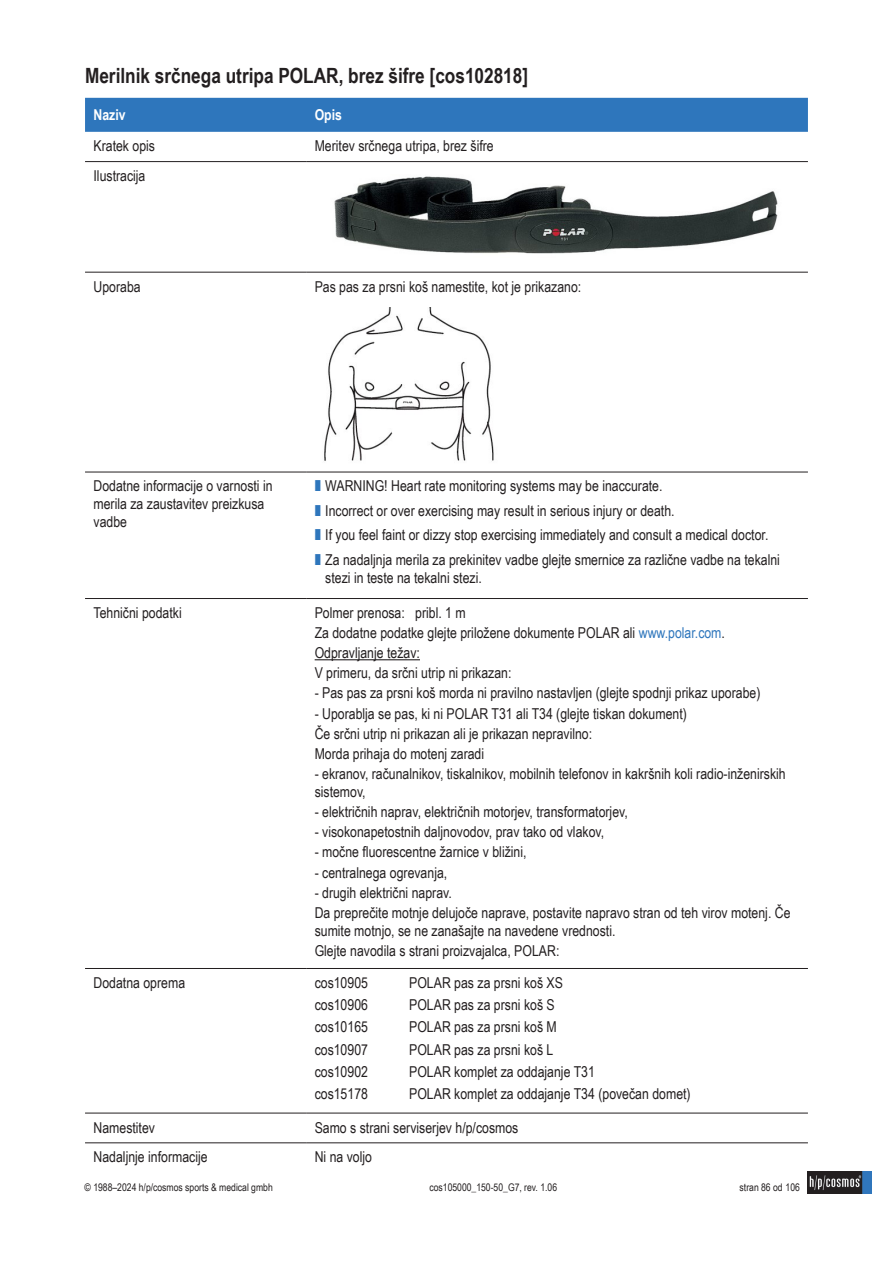
<style>
.page{position:relative;width:893px;height:1263px;background:#fff}
.page>*{position:absolute;margin:0;border:0;box-sizing:border-box;transform-origin:0 0}
.t1{font:700 21px "Arial Narrow";color:#231f20}
.t2{font:15px/20.1px "Arial Narrow";color:#231f20}
.t3{font:700 15px "Arial Narrow";color:#fff}
.t4{font:10.5px "Arial Narrow";color:#231f20}
.s1{color:#2e76bc}
</style>
<div class="page">
<img style="left:808px;top:1171px;width:64px;height:22px">
<div style="left:85px;top:98px;width:723px;height:34px;background:#2e76bc"></div>
<hr style="left:85px;top:272px;width:221px;height:1px;background:#231f20">
<hr style="left:306px;top:272px;width:502px;height:1px;background:#231f20">
<hr style="left:85px;top:472px;width:221px;height:1px;background:#231f20">
<hr style="left:306px;top:472px;width:502px;height:1px;background:#231f20">
<hr style="left:85px;top:598px;width:221px;height:1px;background:#231f20">
<hr style="left:306px;top:598px;width:502px;height:1px;background:#231f20">
<hr style="left:85px;top:968px;width:221px;height:1px;background:#231f20">
<hr style="left:306px;top:968px;width:502px;height:1px;background:#231f20">
<hr style="left:85px;top:1113px;width:221px;height:1px;background:#231f20">
<hr style="left:306px;top:1113px;width:502px;height:1px;background:#231f20">
<hr style="left:85px;top:1142px;width:221px;height:1px;background:#231f20">
<hr style="left:306px;top:1142px;width:502px;height:1px;background:#231f20">
<hr style="left:85px;top:161px;width:221px;height:1px;background:#231f20">
<hr style="left:306px;top:161px;width:502px;height:1px;background:#231f20">
<img style="left:334px;top:176px;width:444px;height:78px">
<img style="left:324px;top:307px;width:170px;height:154px">
<hr style="left:315px;top:659px;width:105px;height:1px;background:#231f20">
<h1 class="t1" style="left:85px;top:60px;width:445px">Merilnik srčnega utripa POLAR, brez šifre [cos102818]</h1>
<p class="t3" style="left:94px;top:104px;width:34px">Naziv</p>
<p class="t3" style="left:315px;top:104px;width:29px">Opis</p>
<p class="t2" style="left:94px;top:135px;width:63px">Kratek opis</p>
<p class="t2" style="left:315px;top:135px;width:181px">Meritev srčnega utripa, brez šifre</p>
<p class="t2" style="left:94px;top:165px;width:53px">Ilustracija</p>
<p class="t2" style="left:94px;top:276px;width:49px">Uporaba</p>
<p class="t2" style="left:315px;top:276px;width:268px">Pas pas za prsni koš namestite, kot je prikazano:</p>
<p class="t2" style="left:94px;top:477px;width:181px;line-height:18px">Dodatne informacije o varnosti in merila za zaustavitev preizkusa vadbe</p>
<p class="t2" style="left:315px;top:473px;width:467px;line-height:24.5px"><span class="s1">❚</span> WARNING! Heart rate monitoring systems may be inaccurate.<br><span class="s1">❚</span> Incorrect or over exercising may result in serious injury or death.<br><span class="s1">❚</span> If you feel faint or dizzy stop exercising immediately and consult a medical doctor.<br><span class="s1">❚</span> Za nadaljnja merila za prekinitev vadbe glejte smernice za različne vadbe na tekalni</p>
<p class="t2" style="left:325px;top:567px;width:158px">stezi in teste na tekalni stezi.</p>
<p class="t2" style="left:94px;top:602px;width:90px">Tehnični podatki</p>
<p class="t2" style="left:315px;top:602px;width:412px">Polmer prenosa: pribl. 1 m<br>Za dodatne podatke glejte priložene dokumente POLAR ali <span class="s1">www.polar.com</span>.<br>Odpravljanje težav:<br>V primeru, da srčni utrip ni prikazan:</p>
<p class="t2" style="left:315px;top:682px;width:447px">- Pas pas za prsni koš morda ni pravilno nastavljen (glejte spodnji prikaz uporabe)</p>
<p class="t2" style="left:315px;top:703px;width:374px">- Uporablja se pas, ki ni POLAR T31 ali T34 (glejte tiskan dokument)<br>Če srčni utrip ni prikazan ali je prikazan nepravilno:<br>Morda prihaja do motenj zaradi</p>
<p class="t2" style="left:315px;top:764px;width:473px;line-height:18px">- ekranov, računalnikov, tiskalnikov, mobilnih telefonov in kakršnih koli radio-inženirskih sistemov,</p>
<p class="t2" style="left:315px;top:801px;width:315px">- električnih naprav, električnih motorjev, transformatorjev,</p>
<p class="t2" style="left:315px;top:821px;width:291px">- visokonapetostnih daljnovodov, prav tako od vlakov,</p>
<p class="t2" style="left:315px;top:841px;width:213px">- močne fluorescentne žarnice v bližini,</p>
<p class="t2" style="left:315px;top:862px;width:134px">- centralnega ogrevanja,</p>
<p class="t2" style="left:315px;top:882px;width:477px">- drugih električni naprav.<br>Da preprečite motnje delujoče naprave, postavite napravo stran od teh virov motenj. Če</p>
<p class="t2" style="left:315px;top:920px;width:302px">sumite motnjo, se ne zanašajte na navedene vrednosti.<br>Glejte navodila s strani proizvajalca, POLAR:</p>
<p class="t2" style="left:94px;top:972px;width:93px">Dodatna oprema</p>
<p class="t2" style="left:315px;top:972px;width:55px">cos10905</p>
<p class="t2" style="left:409px;top:972px;width:155px">POLAR pas za prsni koš XS</p>
<p class="t2" style="left:315px;top:994px;width:55px">cos10906</p>
<p class="t2" style="left:409px;top:994px;width:147px">POLAR pas za prsni koš S</p>
<p class="t2" style="left:315px;top:1016px;width:55px">cos10165</p>
<p class="t2" style="left:409px;top:1016px;width:149px">POLAR pas za prsni koš M</p>
<p class="t2" style="left:315px;top:1039px;width:55px">cos10907</p>
<p class="t2" style="left:409px;top:1039px;width:146px">POLAR pas za prsni koš L</p>
<p class="t2" style="left:315px;top:1061px;width:55px">cos10902</p>
<p class="t2" style="left:409px;top:1061px;width:187px">POLAR komplet za oddajanje T31</p>
<p class="t2" style="left:315px;top:1083px;width:55px">cos15178</p>
<p class="t2" style="left:409px;top:1083px;width:283px">POLAR komplet za oddajanje T34 (povečan domet)</p>
<p class="t2" style="left:94px;top:1116px;width:63px">Namestitev</p>
<p class="t2" style="left:315px;top:1116px;width:205px">Samo s strani serviserjev h/p/cosmos</p>
<p class="t2" style="left:94px;top:1146px;width:116px">Nadaljnje informacije</p>
<p class="t2" style="left:315px;top:1146px;width:59px">Ni na voljo</p>
<p class="t4" style="left:85px;top:1179px;width:190px">© 1988–2024 h/p/cosmos sports &amp; medical gmbh</p>
<p class="t4" style="left:429px;top:1179px;width:129px">cos105000_150-50_G7, rev. 1.06</p>
<p class="t4" style="left:740px;top:1179px;width:62px">stran 86 od 106</p>
</div>
